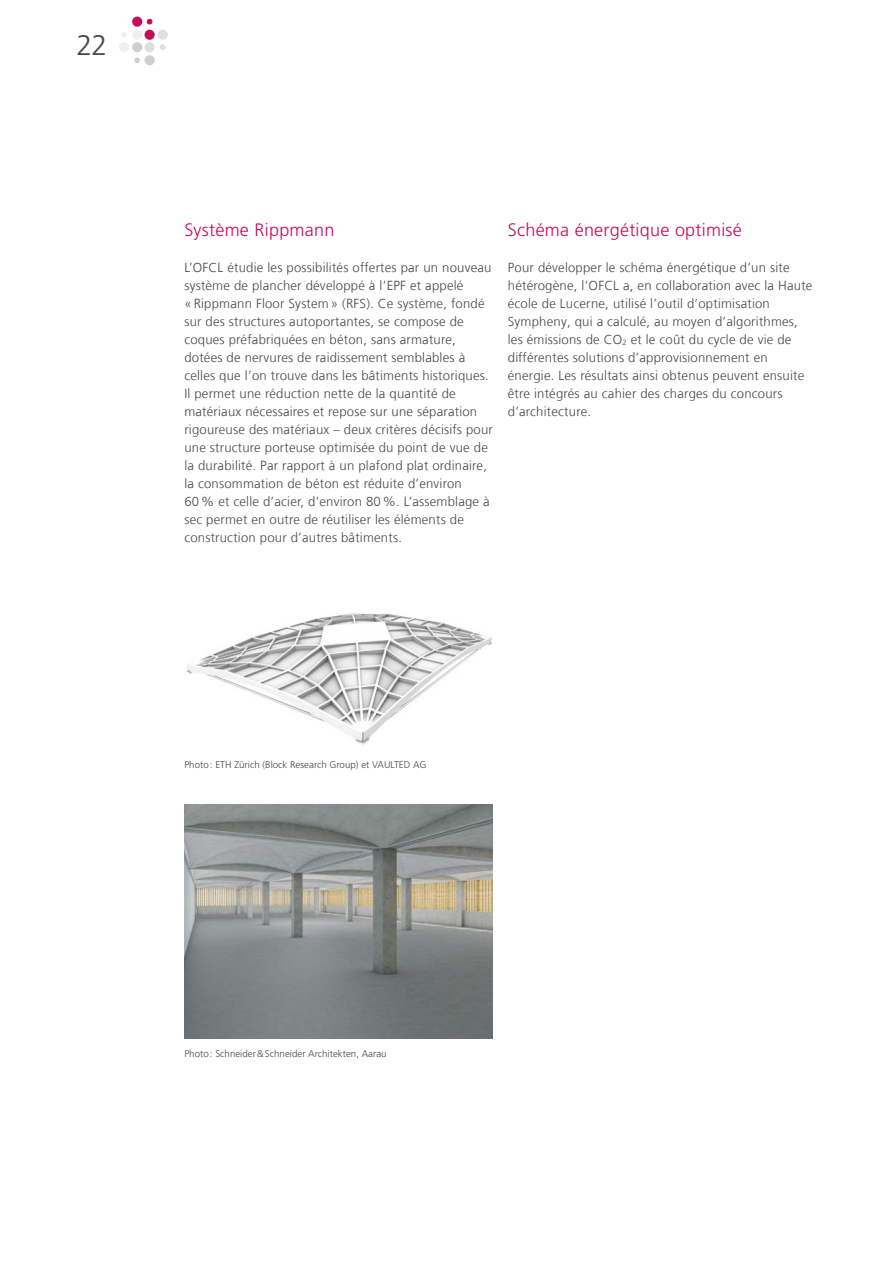
<style>
.page{position:relative;width:893px;height:1263px;background:#fff}
.page>*{position:absolute;margin:0;border:0;box-sizing:border-box;transform-origin:0 0}
.t1{font:300 28.5px "Frutiger LT Com";color:#484847}
.Untertitel_Pink{font:300 18px "Frutiger LT Std";letter-spacing:.015em;color:#c70c5b}
.Grundtext_fr{font:300 13.2px/18px "Frutiger LT Com";letter-spacing:.015em;color:#484847}
.t2{font:300 9.75px "Frutiger LT Std";color:#484847}
</style>
<div class="page">
<div style="left:132px;top:17px;width:10px;height:10px;background:#c70c5b;border-radius:50%"></div>
<div style="left:132px;top:42px;width:10px;height:10px;background:#cecfcf;border-radius:50%"></div>
<div style="left:132px;top:30px;width:10px;height:10px;background:#efefef;border-radius:50%"></div>
<div style="left:145px;top:42px;width:10px;height:10px;background:#dfdfe0;border-radius:50%"></div>
<div style="left:145px;top:55px;width:10px;height:10px;background:#cecfcf;border-radius:50%"></div>
<div style="left:145px;top:30px;width:10px;height:10px;background:#c70c5b;border-radius:50%"></div>
<div style="left:158px;top:30px;width:10px;height:10px;background:#dfdfe0;border-radius:50%"></div>
<div style="left:119px;top:42px;width:10px;height:10px;background:#efefef;border-radius:50%"></div>
<svg style="left:121px;top:32px;width:6px;height:5px"></svg>
<svg style="left:134px;top:57px;width:6px;height:6px"></svg>
<svg style="left:160px;top:44px;width:6px;height:6px"></svg>
<svg style="left:147px;top:19px;width:5px;height:6px"></svg>
<img style="left:186px;top:613px;width:306px;height:132px">
<img style="left:184px;top:805px;width:309px;height:234px">
<h1 class="t1" style="left:77px;top:29px;width:32px">22</h1>
<h4 class="Untertitel_Pink" style="left:184px;top:219px;width:152px">Système Rippmann</h4>
<p class="Grundtext_fr" style="left:184px;top:258px;width:310px">L’OFCL étudie les possibilités offertes par un nouveau système de plancher développé à l’EPF et appelé<br>« Rippmann Floor System » (RFS). Ce système, fondé sur des structures autoportantes, se compose de coques préfabriquées en béton, sans armature, dotées de nervures de raidissement semblables à celles que l’on trouve dans les bâtiments historiques.<br>Il permet une réduction nette de la quantité de matériaux nécessaires et repose sur une séparation rigoureuse des matériaux – deux critères décisifs pour une structure porteuse optimisée du point de vue de la durabilité. Par rapport à un plafond plat ordinaire, la consommation de béton est réduite d’environ 60% et celle d’acier, d’environ 80%. L’assemblage à sec permet en outre de réutiliser les éléments de construction pour d’autres bâtiments.</p>
<h4 class="Untertitel_Pink" style="left:508px;top:219px;width:236px">Schéma énergétique optimisé</h4>
<p class="Grundtext_fr" style="left:508px;top:258px;width:306px">Pour développer le schéma énergétique d’un site hétérogène, l’OFCL a, en collaboration avec la Haute école de Lucerne, utilisé l’outil d’optimisation Sympheny, qui a calculé, au moyen d’algorithmes, les émissions de CO<sub>2</sub> et le coût du cycle de vie de différentes solutions d’approvisionnement en énergie. Les résultats ainsi obtenus peuvent ensuite être intégrés au cahier des charges du concours d’architecture.</p>
<p class="t2" style="left:184px;top:759px;width:244px">Photo: ETH Zürich (Block Research Group) et VAULTED AG</p>
<p class="t2" style="left:184px;top:1048px;width:204px">Photo: Schneider&amp;Schneider Architekten, Aarau</p>
</div>
